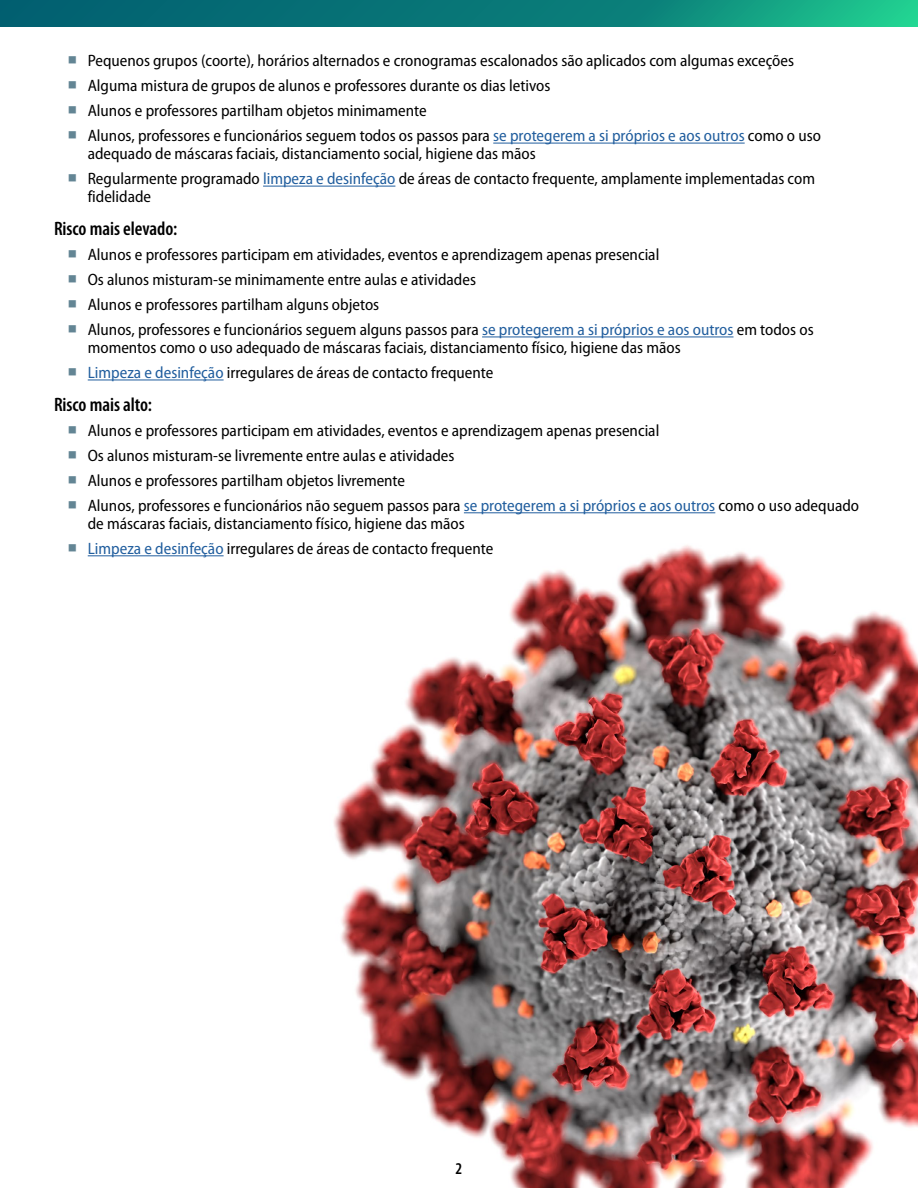
<style>
.page{position:relative;width:918px;height:1188px;background:#fff}
.page>*{position:absolute;margin:0;border:0;box-sizing:border-box;transform-origin:0 0}
.t1{font:600 condensed 19.5px "Myriad Pro";letter-spacing:-.005em;color:#000}
.t2{font:semi-condensed 16.5px/18px "Myriad Pro";color:#000}
.t3{font:600 condensed 16.5px "Myriad Pro";color:#000}
.s1{font-family:"Arial Unicode MS";font-stretch:normal;color:#638594}
.s2{color:#215e9e}
</style>
<div class="page">
<svg style="left:0;top:0;width:918px;height:27px;background:#0a807a"></svg>
<img style="left:333px;top:545px;width:585px;height:643px">
<hr style="left:493px;top:143px;width:252px;height:1px;background:#215e9e">
<hr style="left:263px;top:186px;width:132px;height:1px;background:#215e9e">
<hr style="left:482px;top:337px;width:252px;height:1px;background:#215e9e">
<hr style="left:88px;top:380px;width:136px;height:1px;background:#215e9e">
<hr style="left:464px;top:512px;width:251px;height:1px;background:#215e9e">
<hr style="left:88px;top:555px;width:136px;height:1px;background:#215e9e">
<p class="t2" style="left:68px;top:52px;width:728px"><span class="s1">■</span> Pequenos grupos (coorte), horários alternados e cronogramas escalonados são aplicados com algumas exceções</p>
<p class="t2" style="left:68px;top:77px;width:484px"><span class="s1">■</span> Alguma mistura de grupos de alunos e professores durante os dias letivos</p>
<p class="t2" style="left:68px;top:102px;width:361px"><span class="s1">■</span> Alunos e professores partilham objetos minimamente</p>
<p class="t2" style="left:88px;top:127px;width:735px;text-indent:-20px"><span class="s1">■</span> Alunos, professores e funcionários seguem todos os passos para <span class="s2">se protegerem a si próprios e aos outros</span> como o uso adequado de máscaras faciais, distanciamento social, higiene das mãos</p>
<p class="t2" style="left:88px;top:170px;width:729px;text-indent:-20px"><span class="s1">■</span> Regularmente programado <span class="s2">limpeza e desinfeção</span> de áreas de contacto frequente, amplamente implementadas com fidelidade</p>
<p class="t1" style="left:54px;top:217px;width:125px">Risco mais elevado:</p>
<p class="t2" style="left:68px;top:246px;width:593px"><span class="s1">■</span> Alunos e professores participam em atividades, eventos e aprendizagem apenas presencial</p>
<p class="t2" style="left:68px;top:271px;width:410px"><span class="s1">■</span> Os alunos misturam-se minimamente entre aulas e atividades</p>
<p class="t2" style="left:68px;top:296px;width:313px"><span class="s1">■</span> Alunos e professores partilham alguns objetos</p>
<p class="t2" style="left:88px;top:321px;width:727px;text-indent:-20px"><span class="s1">■</span> Alunos, professores e funcionários seguem alguns passos para <span class="s2">se protegerem a si próprios e aos outros</span> em todos os momentos como o uso adequado de máscaras faciais, distanciamento físico, higiene das mãos</p>
<p class="t2" style="left:68px;top:364px;width:427px"><span class="s1">■</span> <span class="s2">Limpeza e desinfeção</span> irregulares de áreas de contacto frequente</p>
<p class="t1" style="left:54px;top:393px;width:99px">Risco mais alto:</p>
<p class="t2" style="left:68px;top:422px;width:593px"><span class="s1">■</span> Alunos e professores participam em atividades, eventos e aprendizagem apenas presencial</p>
<p class="t2" style="left:68px;top:447px;width:389px"><span class="s1">■</span> Os alunos misturam-se livremente entre aulas e atividades</p>
<p class="t2" style="left:68px;top:472px;width:339px"><span class="s1">■</span> Alunos e professores partilham objetos livremente</p>
<p class="t2" style="left:88px;top:497px;width:773px;text-indent:-20px"><span class="s1">■</span> Alunos, professores e funcionários não seguem passos para <span class="s2">se protegerem a si próprios e aos outros</span> como o uso adequado de máscaras faciais, distanciamento físico, higiene das mãos</p>
<p class="t2" style="left:68px;top:540px;width:427px"><span class="s1">■</span> <span class="s2">Limpeza e desinfeção</span> irregulares de áreas de contacto frequente</p>
<p class="t3" style="left:456px;top:1158px;width:8px">2</p>
</div>
